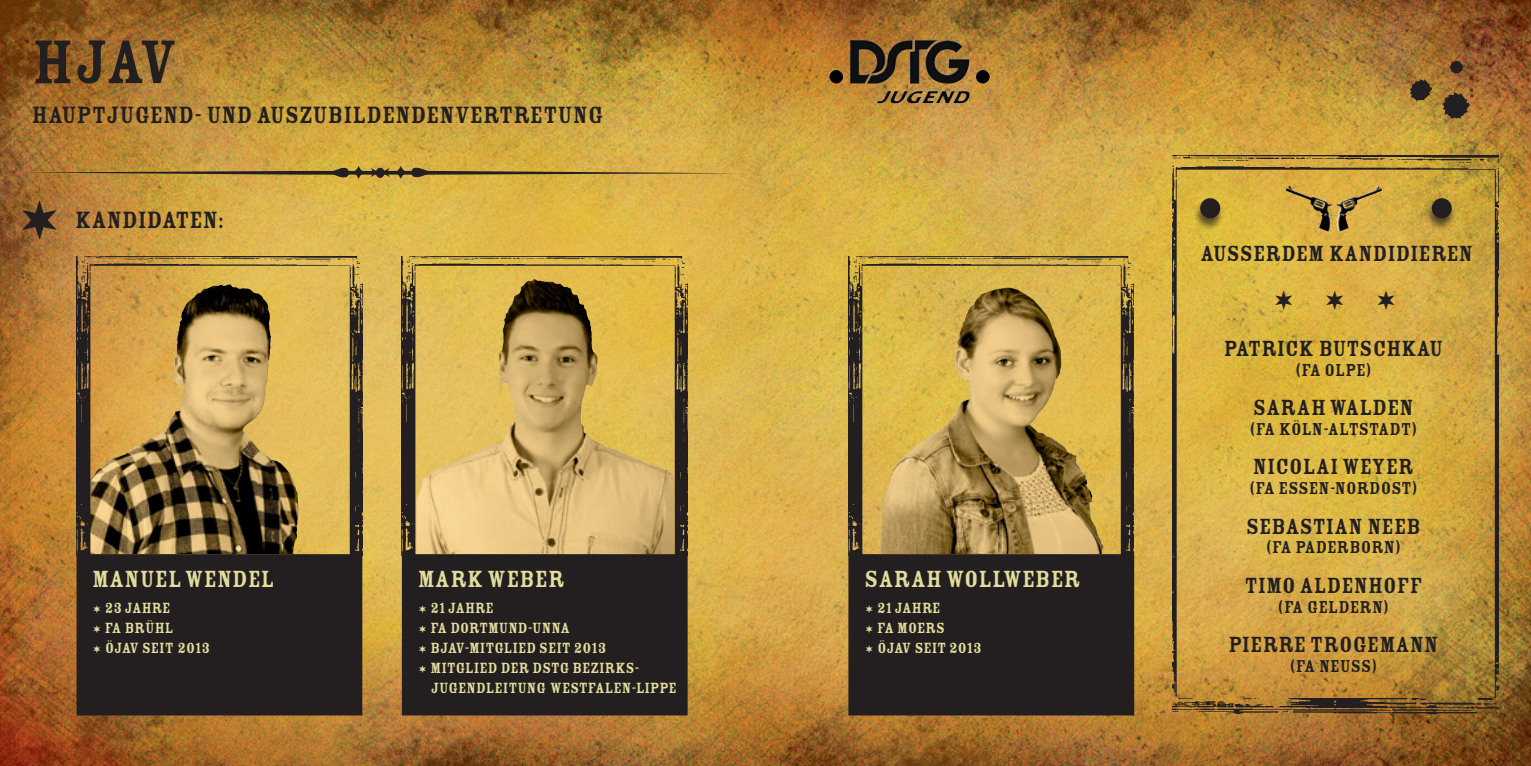
<style>
.page{position:relative;width:1531px;height:766px;background:#fff}
.page>*{position:absolute;margin:0;border:0;box-sizing:border-box;transform-origin:0 0}
.t1{font:67.5px "Rosewood Fill";color:#231f20}
.t2{font:25.88px "Rosewood Fill";color:#231f20}
.t3{font:25.65px "Rosewood Fill";color:#e2dc9c}
.t4{font:24.07px "Rosewood Fill";color:#231f20}
.t5{font:18.9px "Rosewood Fill";color:#231f20}
.t6{font:16.2px "Rosewood Fill";color:#e2dc9c}
</style>
<div class="page">
<img style="left:0;top:0;width:1531px;height:765px">
<img style="left:1173px;top:155px;width:325px;height:558px">
<img style="left:1335px;top:186px;width:42px;height:39px">
<img style="left:1285px;top:187px;width:40px;height:43px">
<img style="left:848px;top:257px;width:286px;height:297px">
<div style="left:850px;top:555px;width:283px;height:159px;background:#231f20"></div>
<div style="left:848px;top:554px;width:286px;height:161px;border:3px solid #231f20"></div>
<img style="left:77px;top:257px;width:285px;height:297px">
<div style="left:78px;top:555px;width:283px;height:159px;background:#231f20"></div>
<div style="left:77px;top:554px;width:285px;height:161px;border:3px solid #231f20"></div>
<img style="left:402px;top:257px;width:285px;height:297px">
<div style="left:403px;top:555px;width:283px;height:159px;background:#231f20"></div>
<div style="left:402px;top:554px;width:286px;height:161px;border:3px solid #231f20"></div>
<svg style="left:1442px;top:93px;width:28px;height:27px"></svg>
<svg style="left:1449px;top:60px;width:14px;height:14px"></svg>
<svg style="left:1409px;top:79px;width:23px;height:22px"></svg>
<svg style="left:19px;top:166px;width:722px;height:13px;background:#ae8b3b"></svg>
<img style="left:850px;top:40px;width:35px;height:43px">
<svg style="left:1275px;top:290px;width:17px;height:19px"></svg>
<svg style="left:1326px;top:290px;width:17px;height:19px"></svg>
<svg style="left:1377px;top:290px;width:17px;height:19px"></svg>
<svg style="left:22px;top:199px;width:35px;height:41px"></svg>
<p class="t1" style="left:32px;top:25px;width:148px">HJAV</p>
<p class="t2" style="left:32px;top:101px;width:573px">HAUPTJUGEND- UND AUSZUBILDENDENVERTRETUNG</p>
<p class="t2" style="left:75px;top:206px;width:150px">KANDIDATEN:</p>
<p class="t3" style="left:92px;top:565px;width:184px">MANUEL WENDEL</p>
<p class="t6" style="left:105px;top:598px;width:67px">23 JAHRE</p>
<p class="t6" style="left:105px;top:618px;width:70px">FA BRÜHL</p>
<p class="t6" style="left:105px;top:638px;width:107px">ÖJAV SEIT 2013</p>
<p class="t3" style="left:418px;top:565px;width:149px">MARK WEBER</p>
<p class="t6" style="left:430px;top:598px;width:65px">21 JAHRE</p>
<p class="t6" style="left:430px;top:618px;width:141px">FA DORTMUND-UNNA</p>
<p class="t6" style="left:430px;top:638px;width:178px">BJAV-MITGLIED SEIT 2013</p>
<p class="t6" style="left:430px;top:659px;width:210px">MITGLIED DER DSTG BEZIRKS-</p>
<p class="t6" style="left:431px;top:679px;width:248px">JUGENDLEITUNG WESTFALEN-LIPPE</p>
<p class="t3" style="left:864px;top:565px;width:218px">SARAH WOLLWEBER</p>
<p class="t6" style="left:877px;top:598px;width:65px">21 JAHRE</p>
<p class="t6" style="left:877px;top:618px;width:69px">FA MOERS</p>
<p class="t6" style="left:877px;top:638px;width:106px">ÖJAV SEIT 2013</p>
<p class="t4" style="left:1200px;top:240px;width:274px">AUßERDEM KANDIDIEREN</p>
<p class="t4" style="left:1223px;top:335px;width:221px">PATRICK BUTSCHKAU</p>
<p class="t5" style="left:1295px;top:359px;width:78px">(FA OLPE)</p>
<p class="t4" style="left:1253px;top:394px;width:162px">SARAH WALDEN</p>
<p class="t5" style="left:1250px;top:418px;width:169px">(FA KÖLN-ALTSTADT)</p>
<p class="t4" style="left:1253px;top:453px;width:163px">NICOLAI WEYER</p>
<p class="t5" style="left:1249px;top:478px;width:170px">(FA ESSEN-NORDOST)</p>
<p class="t4" style="left:1246px;top:513px;width:176px">SEBASTIAN NEEB</p>
<p class="t5" style="left:1266px;top:537px;width:136px">(FA PADERBORN)</p>
<p class="t4" style="left:1244px;top:572px;width:180px">TIMO ALDENHOFF</p>
<p class="t5" style="left:1278px;top:596px;width:113px">(FA GELDERN)</p>
<p class="t4" style="left:1228px;top:631px;width:211px">PIERRE TROGEMANN</p>
<p class="t5" style="left:1290px;top:655px;width:89px">(FA NEUSS)</p>
</div>
